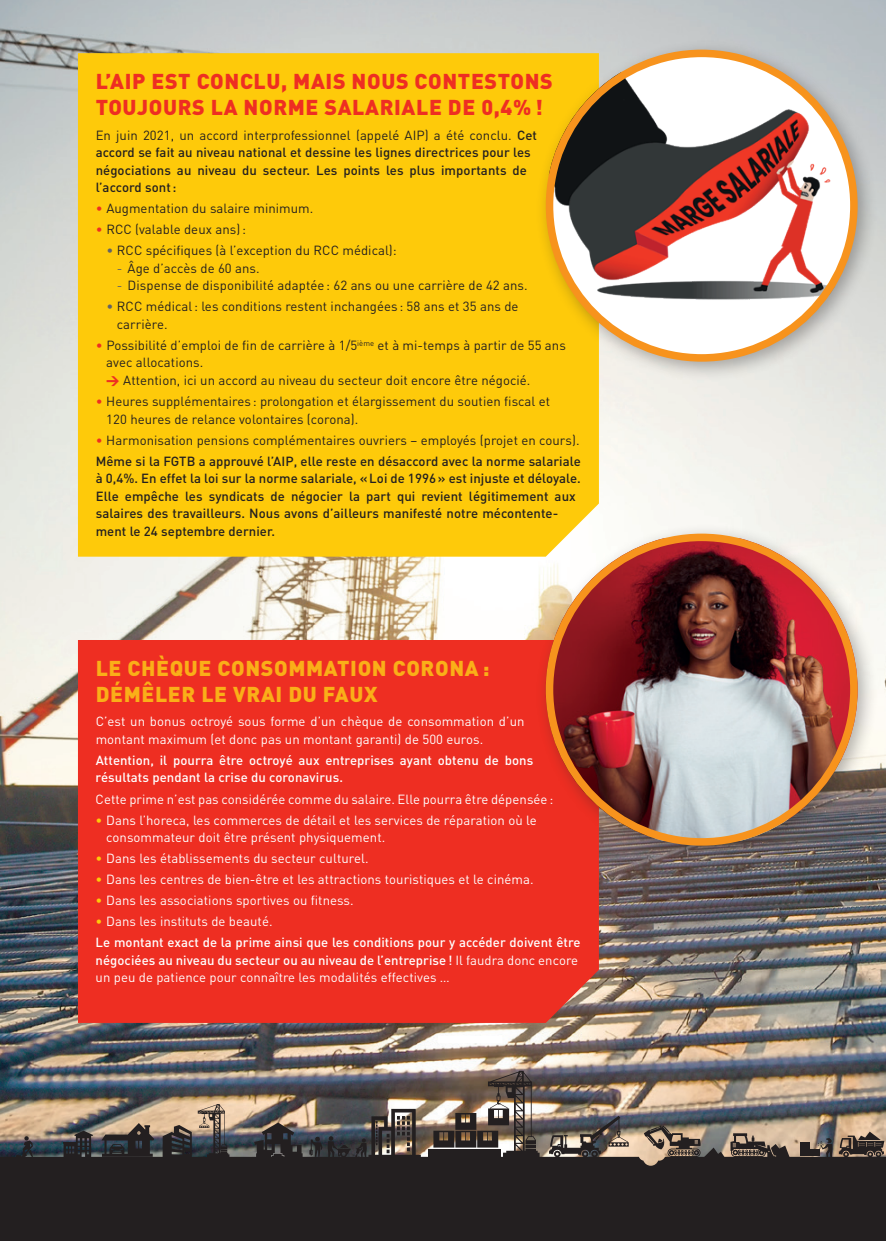
<style>
.page{position:relative;width:886px;height:1241px;background:#fff}
.page>*{position:absolute;margin:0;border:0;box-sizing:border-box;transform-origin:0 0}
.t1{font:900 21.25px/26.2px "DIN";letter-spacing:.03em;color:#ee2e22}
.t2{font:900 21.25px/26.2px "DIN";letter-spacing:.03em;color:#faaf18}
.t3{font:13.12px/17.5px "DIN";letter-spacing:.005em;color:#231f20}
.t4{font:13.12px/17.5px "DIN";letter-spacing:.005em;color:#fff}
.t5{font:500 13.12px/17.5px "DIN";letter-spacing:.005em;color:#231f20}
.t6{font:500 13.12px/17.5px "DIN";letter-spacing:.005em;color:#fff}
.s1{font-weight:400}
.s2{color:#ee2e22}
.s3{color:#636366}
.s4{font-weight:900;color:#ee2e22}
.s5{font-weight:500}
.s6{color:#feca0a}
.s7{font-weight:400;color:#feca0a}
</style>
<div class="page">
<img style="left:0;top:0;width:886px;height:1156px">
<svg style="left:549px;top:1115px;width:80px;height:41px;background:#706964"></svg>
<div style="left:428px;top:1148px;width:72px;height:10px;background:#231f20"></div>
<img style="left:433px;top:1070px;width:106px;height:86px">
<div style="left:810px;top:1149px;width:9px;height:6px;background:#231f20"></div>
<div style="left:800px;top:1149px;width:9px;height:6px;background:#231f20"></div>
<div style="left:800px;top:1142px;width:9px;height:6px;background:#231f20"></div>
<svg style="left:644px;top:1125px;width:146px;height:31px;background:#918170"></svg>
<svg style="left:839px;top:1131px;width:45px;height:25px"></svg>
<svg style="left:163px;top:1124px;width:29px;height:32px"></svg>
<svg style="left:63px;top:1130px;width:30px;height:26px"></svg>
<svg style="left:16px;top:1135px;width:17px;height:21px"></svg>
<img style="left:328px;top:1108px;width:93px;height:48px">
<svg style="left:198px;top:1103px;width:31px;height:53px;background:#7c7168"></svg>
<div style="left:0;top:1156px;width:886px;height:84px;background:#231f20"></div>
<svg style="left:818px;top:1137px;width:14px;height:20px"></svg>
<svg style="left:254px;top:1122px;width:49px;height:35px;background:#444040"></svg>
<svg style="left:101px;top:1122px;width:53px;height:34px;background:#5a534d"></svg>
<svg style="left:309px;top:1136px;width:13px;height:20px"></svg>
<div style="left:78px;top:53px;width:521px;height:503px;background:#feca0a"></div>
<div style="left:78px;top:640px;width:521px;height:382px;background:#ee2e22"></div>
<div style="left:535px;top:39px;width:343px;height:343px;background:#231f20;opacity:.35"></div>
<div style="left:549px;top:53px;width:305px;height:305px;background:#fff;border-radius:50%"></div>
<img style="left:546px;top:58px;width:304px;height:262px">
<div style="left:546px;top:50px;width:311px;height:311px;border:8px solid #f7931d;border-radius:50%"></div>
<div style="left:535px;top:523px;width:343px;height:343px;background:#231f20;opacity:.35"></div>
<img style="left:546px;top:538px;width:311px;height:302px">
<div style="left:546px;top:533px;width:311px;height:312px;border:8px solid #f7931d;border-radius:50%"></div>
<h1 class="t1" style="left:96px;top:67px;width:459px">L’AIP EST CONCLU, MAIS NOUS CONTESTONS<br>TOUJOURS LA NORME SALARIALE DE 0,4% !</h1>
<p class="t5" style="left:96px;top:126px;width:443px"><span class="s1">En juin 2021, un accord interprofessionnel (appelé AIP) a été conclu.</span> Cet accord se fait au niveau national et dessine les lignes directrices pour les négociations au niveau du secteur. Les points les plus importants de l’accord sont:</p>
<p class="t3" style="left:96px;top:199px;width:219px"><span class="s2">•</span> Augmentation du salaire minimum.</p>
<p class="t3" style="left:96px;top:220px;width:152px"><span class="s2">•</span> RCC (valable deux ans):</p>
<p class="t3" style="left:106px;top:241px;width:292px"><span class="s3">•</span> RCC spécifiques (à l’exception du RCC médical):</p>
<p class="t3" style="left:117px;top:259px;width:144px"><span class="s3">-</span> Âge d’accès de 60 ans.</p>
<p class="t3" style="left:117px;top:276px;width:412px"><span class="s3">-</span> Dispense de disponibilité adaptée : 62 ans ou une carrière de 42 ans.</p>
<p class="t3" style="left:117px;top:297px;width:403px;text-indent:-11px"><span class="s3">•</span> RCC médical: les conditions restent inchangées : 58 ans et 35 ans de carrière.</p>
<p class="t3" style="left:106px;top:336px;width:461px;text-indent:-11px"><span class="s2">•</span> Possibilité d’emploi de fin de carrière à 1/5<sup>ième</sup> et à mi-temps à partir de 55 ans avec allocations.<br><span class="s4">&gt;</span> Attention, ici un accord au niveau du secteur doit encore être négocié.</p>
<p class="t3" style="left:106px;top:392px;width:445px;text-indent:-11px"><span class="s2">•</span> Heures supplémentaires : prolongation et élargissement du soutien fiscal et<br>120 heures de relance volontaires (corona).</p>
<p class="t3" style="left:96px;top:429px;width:486px;line-height:21px"><span class="s2">•</span> Harmonisation pensions complémentaires ouvriers – employés (projet en cours).<br><span class="s5">Même si la FGTB a approuvé l’AIP, elle reste en désaccord avec la norme salariale</span></p>
<p class="t5" style="left:96px;top:469px;width:487px">à 0,4%. En effet la loi sur la norme salariale, «Loi de 1996» est injuste et déloyale.<br>Elle empêche les syndicats de négocier la part qui revient légitimement aux salaires des travailleurs. Nous avons d’ailleurs manifesté notre mécontente&shy;ment le 24 septembre dernier.</p>
<h1 class="t2" style="left:96px;top:653px;width:395px">LE CHÈQUE CONSOMMATION CORONA :<br>DÉMÊLER LE VRAI DU FAUX</h1>
<p class="t4" style="left:96px;top:712px;width:430px">C’est un bonus octroyé sous forme d’un chèque de consommation d’un montant maximum (et donc pas un montant garanti) de 500 euros.</p>
<p class="t6" style="left:96px;top:751px;width:439px">Attention, il pourra être octroyé aux entreprises ayant obtenu de bons résultats pendant la crise du coronavirus.</p>
<p class="t4" style="left:96px;top:789px;width:459px">Cette prime n’est pas considérée comme du salaire. Elle pourra être dépensée :</p>
<p class="t4" style="left:106px;top:810px;width:432px;text-indent:-11px"><span class="s6">•</span> Dans l’horeca, les commerces de détail et les services de réparation où le consommateur doit être présent physiquement.</p>
<p class="t4" style="left:96px;top:849px;width:274px"><span class="s6">•</span> Dans les établissements du secteur culturel.</p>
<p class="t4" style="left:96px;top:870px;width:440px"><span class="s6">•</span> Dans les centres de bien-être et les attractions touristiques et le cinéma.</p>
<p class="t4" style="left:96px;top:891px;width:259px"><span class="s6">•</span> Dans les associations sportives ou fitness.</p>
<p class="t6" style="left:96px;top:910px;width:486px;line-height:21px"><span class="s7">•</span> <span class="s1">Dans les instituts de beauté.<br></span>Le montant exact de la prime ainsi que les conditions pour y accéder doivent être</p>
<p class="t4" style="left:96px;top:950px;width:484px"><span class="s5">négociées au niveau du secteur ou au niveau de l’entreprise !</span> Il faudra donc encore un peu de patience pour connaître les modalités effectives …</p>
</div>
